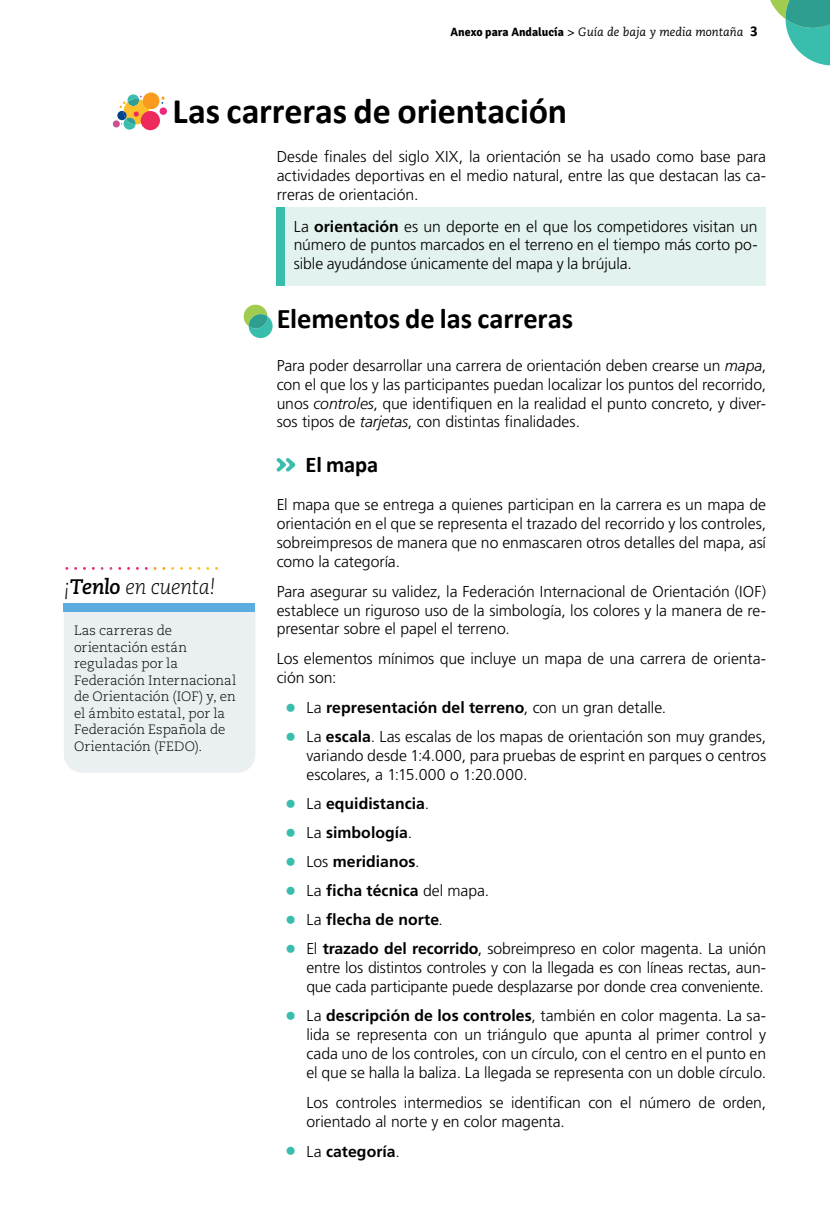
<style>
.page{position:relative;width:830px;height:1212px;background:#fff}
.page>*{position:absolute;margin:0;border:0;box-sizing:border-box;transform-origin:0 0}
.t1{font:700 36px "Calibri";letter-spacing:-.005em;color:#000}
.t2{font:700 28.5px "Calibri";letter-spacing:-.005em;color:#000}
.t3{font:700 22.5px "Calibri";letter-spacing:-.005em;color:#000}
.t4{font:italic 300 21px "Caecilia LT Std";letter-spacing:-.005em;color:#000}
.t5{font:300 15.75px/18.9px "Frutiger LT Std";letter-spacing:-.005em;color:#000;text-align:justify}
.t6{font:700 15.75px "Frutiger LT Std";letter-spacing:.005em;color:#000}
.t7{font:300 13.5px/16.5px "Caecilia LT Std";color:#000}
.t8{font:italic 12px "Caecilia LT Std";color:#000}
.s1{font-family:"Signika";font-weight:700;font-style:normal}
.s2{font-weight:700;font-style:normal}
.s3{font-family:"Calibri";font-weight:700;font-style:normal;font-size:15px}
.s4{font-weight:700}
.s5{font-style:inherit}
.s6{font-style:italic}
.s7{font-family:"Calibri";font-size:22.5px;color:#39bdac}
.s8{font-weight:300}
.s9{font-family:"Calibri";font-weight:700;font-size:22.5px;color:#39bdac}
</style>
<div class="page">
<svg style="left:770px;top:0;width:59px;height:66px"></svg>
<div style="left:276px;top:207px;width:489px;height:79px;background:#e2f2ee"></div>
<div style="left:276px;top:207px;width:9px;height:79px;background:#39bdac"></div>
<svg style="left:276px;top:458px;width:19px;height:13px"></svg>
<svg style="left:112px;top:92px;width:55px;height:38px"></svg>
<div style="left:141px;top:111px;width:19px;height:19px;background:#ee2a5d;border-radius:50%"></div>
<svg style="left:243px;top:304px;width:30px;height:34px"></svg>
<svg style="left:145px;top:567px;width:11px;height:3px"></svg>
<svg style="left:92px;top:567px;width:20px;height:3px"></svg>
<svg style="left:189px;top:567px;width:11px;height:3px"></svg>
<div style="left:64px;top:611px;width:191px;height:162px;background:#eaeff2"></div>
<div style="left:64px;top:603px;width:191px;height:8px;background:#5bade0"></div>
<p class="t8" style="left:450px;top:25px;width:308px"><span class="s1">Anexo para Andalucía</span> <span class="s2">&gt;</span> Guía de baja y media montaña <span class="s3">3</span></p>
<h1 class="t1" style="left:172px;top:86px;width:396px">Las carreras de orientación</h1>
<h3 class="t4" style="left:64px;top:575px;width:153px">¡<span class="s4">Tenlo</span> en cuenta!</h3>
<p class="t7" style="left:74px;top:623px;width:164px">Las carreras de orientación están reguladas por la<br>Federación Internacional de Orientación (IOF) y, en el ámbito estatal, por la<br>Federación Española de<br>Orientación (FEDO).</p>
<p class="t5" style="left:276px;top:147px;width:491px">Desde finales del siglo <span class="s5">XIX</span>, la orientación se ha usado como base para actividades deportivas en el medio natural, entre las que destacan las ca&shy;rreras de orientación.</p>
<p class="t5" style="left:293px;top:217px;width:465px">La <span class="s4">orientación</span> es un deporte en el que los competidores visitan un número de puntos marcados en el terreno en el tiempo más corto po&shy;sible ayudándose únicamente del mapa y la brújula.</p>
<h2 class="t2" style="left:276px;top:298px;width:298px">Elementos de las carreras</h2>
<p class="t5" style="left:276px;top:356px;width:491px">Para poder desarrollar una carrera de orientación deben crearse un <span class="s6">mapa</span>, con el que los y las participantes puedan localizar los puntos del recorrido, unos <span class="s6">controles</span>, que identifiquen en la realidad el punto concreto, y diver&shy;sos tipos de <span class="s6">tarjetas</span>, con distintas finalidades.</p>
<h3 class="t3" style="left:305px;top:448px;width:74px">El mapa</h3>
<p class="t5" style="left:276px;top:495px;width:491px">El mapa que se entrega a quienes participan en la carrera es un mapa de orientación en el que se representa el trazado del recorrido y los controles, sobreimpresos de manera que no enmascaren otros detalles del mapa, así como la categoría.</p>
<p class="t5" style="left:276px;top:582px;width:490px">Para asegurar su validez, la Federación Internacional de Orientación (IOF) establece un riguroso uso de la simbología, los colores y la manera de re&shy;presentar sobre el papel el terreno.</p>
<p class="t5" style="left:276px;top:650px;width:490px">Los elementos mínimos que incluye un mapa de una carrera de orienta&shy;ción son:</p>
<p class="t6" style="left:285px;top:698px;width:382px"><span class="s7">•</span> <span class="s8">La</span> representación del terreno<span class="s8">, con un gran detalle.</span></p>
<p class="t5" style="left:306px;top:727px;width:461px;text-indent:-21px"><span class="s9">•</span> La <span class="s4">escala</span>. Las escalas de los mapas de orientación son muy grandes, variando desde 1:4.000, para pruebas de esprint en parques o centros escolares, a 1:15.000 o 1:20.000.</p>
<p class="t6" style="left:285px;top:794px;width:145px"><span class="s7">•</span> <span class="s8">La</span> equidistancia<span class="s8">.</span></p>
<p class="t6" style="left:285px;top:823px;width:128px"><span class="s7">•</span> <span class="s8">La</span> simbología<span class="s8">.</span></p>
<p class="t6" style="left:285px;top:852px;width:136px"><span class="s7">•</span> <span class="s8">Los</span> meridianos<span class="s8">.</span></p>
<p class="t6" style="left:285px;top:881px;width:205px"><span class="s7">•</span> <span class="s8">La</span> ficha técnica <span class="s8">del mapa.</span></p>
<p class="t6" style="left:285px;top:910px;width:159px"><span class="s7">•</span> <span class="s8">La</span> flecha de norte<span class="s8">.</span></p>
<p class="t5" style="left:306px;top:940px;width:461px;text-indent:-21px"><span class="s9">•</span> El <span class="s4">trazado del recorrido</span>, sobreimpreso en color magenta. La unión entre los distintos controles y con la llegada es con líneas rectas, aun&shy;que cada participante puede desplazarse por donde crea conveniente.</p>
<p class="t5" style="left:306px;top:1006px;width:461px;text-indent:-21px"><span class="s9">•</span> La <span class="s4">descripción de los controles</span>, también en color magenta. La sa&shy;lida se representa con un triángulo que apunta al primer control y cada uno de los controles, con un círculo, con el centro en el punto en el que se halla la baliza. La llegada se representa con un doble círculo.</p>
<p class="t5" style="left:306px;top:1093px;width:461px">Los controles intermedios se identifican con el número de orden, orientado al norte y en color magenta.</p>
<p class="t6" style="left:285px;top:1142px;width:116px"><span class="s7">•</span> <span class="s8">La</span> categoría<span class="s8">.</span></p>
</div>
